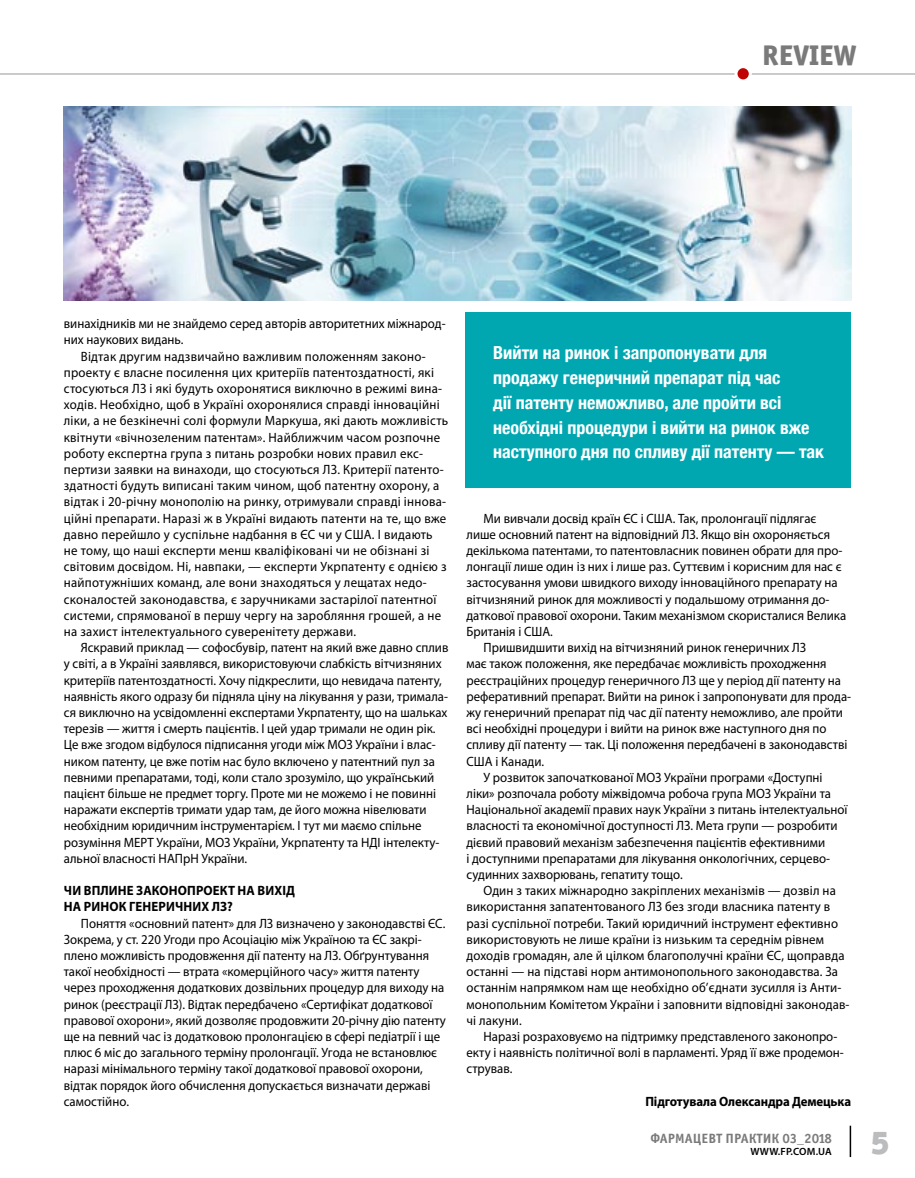
<style>
.page{position:relative;width:915px;height:1178px;background:#fff}
.page>*{position:absolute;margin:0;border:0;box-sizing:border-box;transform-origin:0 0}
.t1{font:33px "Officina Sans Black ITC";color:#bbbcbd}
.t2{font:28.5px "Officina Sans Extra Bold ITC";letter-spacing:.01em;color:#7a7a7a}
.t3{font:700 condensed 18px/24.8px "Helvetica Neue";color:#fff}
.t4{font:13.5px/16.2px "Myriad Pro";color:#000;scale:.95 1}
.t5{font:13.5px/16.2px "Myriad Pro";letter-spacing:.02em;color:#000;scale:.95 1}
.t6{font:700 13.5px/16.2px "Myriad Pro";letter-spacing:.01em;color:#000;scale:.95 1}
.t7{font:700 13.5px "Myriad Pro";letter-spacing:-.01em;color:#000;scale:.95 1}
.t8{font:13.5px "Officina Sans Bold ITC";letter-spacing:.01em;color:#7a7a7a}
.t9{font:600 10.5px "Myriad Pro";letter-spacing:.02em;color:#000}
</style>
<div class="page">
<div style="left:465px;top:312px;width:385px;height:176px;background:#00a7b1"></div>
<img style="left:64px;top:106px;width:786px;height:194px">
<hr style="left:849px;top:1125px;width:1px;height:32px;background:#000">
<hr style="left:0;top:73px;width:914px;height:2px;background:#b9baba">
<div style="left:735px;top:67px;width:15px;height:14px;background:#c00303;border-radius:50%"></div>
<div style="left:734px;top:65px;width:17px;height:17px;border:3px solid #fff;border-radius:50%"></div>
<h2 class="t2" style="left:762px;top:38px;width:95px">REVIEW</h2>
<p class="t4" style="left:64px;top:315px;width:403px">винахідників ми не знайдемо серед авторів авторитетних міжнарод&shy;них наукових видань.</p>
<p class="t5" style="left:64px;top:348px;width:406px;text-indent:17px">Відтак другим надзвичайно важливим положенням законо&shy;проекту є власне посилення цих критеріїв патентоздатності, які стосуються ЛЗ і які будуть охоронятися виключно в режимі вина&shy;ходів. Необхідно, щоб в Україні охоронялися справді інноваційні ліки, а не безкінечні солі формули Маркуша, які дають можливість квітнути «вічнозеленим патентам». Найближчим часом розпочне роботу експертна група з питань розробки нових правил екс&shy;пертизи заявки на винаходи, що стосуються ЛЗ. Критерії патенто&shy;здатності будуть виписані таким чином, щоб патентну охорону, а відтак і 20-річну монополію на ринку, отримували справді іннова&shy;ційні препарати. Наразі ж в Україні видають патенти на те, що вже давно перейшло у суспільне надбання в ЄС чи у США. І видають не тому, що наші експерти менш кваліфіковані чи не обізнані зі світовим досвідом. Ні, навпаки, — експерти Укрпатенту є однією з найпотужніших команд, але вони знаходяться у лещатах недо&shy;сконалостей законодавства, є заручниками застарілої патентної системи, спрямованої в першу чергу на заробляння грошей, а не на захист інтелектуального суверенітету держави.</p>
<p class="t4" style="left:64px;top:639px;width:406px;text-indent:17px">Яскравий приклад — софосбувір, патент на який вже давно сплив у світі, а в Україні заявлявся, використовуючи слабкість вітчизняних критеріїв патентоздатності. Хочу підкреслити, що невидача патенту, наявність якого одразу би підняла ціну на лікування у рази, тримала&shy;ся виключно на усвідомленні експертами Укрпатенту, що на шальках терезів — життя і смерть пацієнтів. І цей удар тримали не один рік.<br>Це вже згодом відбулося підписання угоди між МОЗ України і влас&shy;ником патенту, це вже потім нас було включено у патентний пул за певними препаратами, тоді, коли стало зрозуміло, що український пацієнт більше не предмет торгу. Проте ми не можемо і не повинні наражати експертів тримати удар там, де його можна нівелювати необхідним юридичним інструментарієм. І тут ми маємо спільне розуміння МЕРТ України, МОЗ України, Укрпатенту та НДІ інтелекту&shy;альної власності НАПрН України.</p>
<p class="t6" style="left:64px;top:882px;width:245px">Чи вплине законопроект на вихід на ринок генеричних ЛЗ?</p>
<p class="t4" style="left:64px;top:915px;width:403px;text-indent:17px">Поняття «основний патент» для ЛЗ визначено у законодавстві ЄС.<br>Зокрема, у ст. 220 Угоди про Асоціацію між Україною та ЄС закрі&shy;плено можливість продовження дії патенту на ЛЗ. Обґрунтування такої необхідності — втрата «комерційного часу» життя патенту через проходження додаткових дозвільних процедур для виходу на ринок (реєстрації ЛЗ). Відтак передбачено «Сертифікат додаткової правової охорони», який дозволяє продовжити 20-річну дію патенту ще на певний час із додатковою пролонгацією в сфері педіатрії і ще плюс 6 міс до загального терміну пролонгації. Угода не встановлює наразі мінімального терміну такої додаткової правової охорони, відтак порядок його обчислення допускається визначати державі самостійно.</p>
<h3 class="t3" style="left:493px;top:339px;width:332px">Вийти на ринок і запропонувати для продажу генеричний препарат під час<br>дії патенту неможливо, але пройти всі необхідні процедури і вийти на ринок вже наступного дня по спливу дії патенту — так</h3>
<p class="t4" style="left:483px;top:510px;width:352px">Ми вивчали досвід країн ЄС і США. Так, пролонгації підлягає</p>
<p class="t4" style="left:466px;top:526px;width:384px">лише основний патент на відповідний ЛЗ. Якщо він охороняється</p>
<p class="t4" style="left:466px;top:542px;width:397px">декількома патентами, то патентовласник повинен обрати для про-</p>
<p class="t4" style="left:466px;top:558px;width:396px">лонгації лише один із них і лише раз. Суттєвим і корисним для нас є</p>
<p class="t4" style="left:466px;top:574px;width:392px">застосування умови швидкого виходу інноваційного препарату на</p>
<p class="t4" style="left:466px;top:591px;width:383px">вітчизняний ринок для можливості у подальшому отримання до-</p>
<p class="t4" style="left:466px;top:607px;width:401px">даткової правової охорони. Таким механізмом скористалися Велика</p>
<p class="t4" style="left:466px;top:623px;width:92px">Британія і США.</p>
<p class="t4" style="left:483px;top:639px;width:341px">Пришвидшити вихід на вітчизняний ринок генеричних ЛЗ</p>
<p class="t4" style="left:466px;top:655px;width:380px">має також положення, яке передбачає можливість проходження</p>
<p class="t4" style="left:466px;top:672px;width:395px">реєстраційних процедур генеричного ЛЗ ще у період дії патенту на</p>
<p class="t4" style="left:466px;top:688px;width:406px">реферативний препарат. Вийти на ринок і запропонувати для прода-</p>
<p class="t4" style="left:466px;top:704px;width:397px">жу генеричний препарат під час дії патенту неможливо, але пройти</p>
<p class="t4" style="left:466px;top:720px;width:380px">всі необхідні процедури і вийти на ринок вже наступного дня по</p>
<p class="t4" style="left:466px;top:736px;width:402px">спливу дії патенту — так. Ці положення передбачені в законодавстві</p>
<p class="t4" style="left:466px;top:753px;width:83px">США і Канади.</p>
<p class="t4" style="left:483px;top:769px;width:358px">У розвиток започаткованої МОЗ України програми «Доступні</p>
<p class="t4" style="left:466px;top:785px;width:385px">ліки» розпочала роботу міжвідомча робоча група МОЗ України та</p>
<p class="t4" style="left:466px;top:801px;width:402px">Національної академії правих наук України з питань інтелектуальної</p>
<p class="t4" style="left:466px;top:817px;width:392px">власності та економічної доступності ЛЗ. Мета групи — розробити</p>
<p class="t4" style="left:466px;top:834px;width:379px">дієвий правовий механізм забезпечення пацієнтів ефективними</p>
<p class="t4" style="left:466px;top:850px;width:384px">і доступними препаратами для лікування онкологічних, серцево-</p>
<p class="t4" style="left:466px;top:866px;width:229px">судинних захворювань, гепатиту тощо.</p>
<p class="t4" style="left:483px;top:882px;width:372px">Один з таких міжнародно закріплених механізмів — дозвіл на</p>
<p class="t4" style="left:466px;top:898px;width:384px">використання запатентованого ЛЗ без згоди власника патенту в</p>
<p class="t4" style="left:466px;top:915px;width:392px">разі суспільної потреби. Такий юридичний інструмент ефективно</p>
<p class="t4" style="left:466px;top:931px;width:377px">використовують не лише країни із низьким та середнім рівнем</p>
<p class="t4" style="left:466px;top:947px;width:399px">доходів громадян, але й цілком благополучні країни ЄС, щоправда</p>
<p class="t4" style="left:466px;top:963px;width:392px">останні — на підставі норм антимонопольного законодавства. За</p>
<p class="t4" style="left:466px;top:979px;width:396px">останнім напрямком нам ще необхідно об’єднати зусилля із Анти-</p>
<p class="t4" style="left:466px;top:996px;width:404px">монопольним Комітетом України і заповнити відповідні законодав-</p>
<p class="t4" style="left:466px;top:1012px;width:60px">чі лакуни.</p>
<p class="t4" style="left:483px;top:1028px;width:374px">Наразі розраховуємо на підтримку представленого законопро-</p>
<p class="t4" style="left:466px;top:1044px;width:398px">екту і наявність політичної волі в парламенті. Уряд її вже продемон-</p>
<p class="t4" style="left:466px;top:1060px;width:50px">стрував.</p>
<p class="t7" style="left:645px;top:1092px;width:218px">Підготувала Олександра Демецька</p>
<p class="t8" style="left:650px;top:1130px;width:183px">Фармацевт Практик 03_2018</p>
<h1 class="t1" style="left:870px;top:1122px;width:20px">5</h1>
<p class="t9" style="left:750px;top:1145px;width:83px">WWW.FP.COM.UA</p>
</div>
